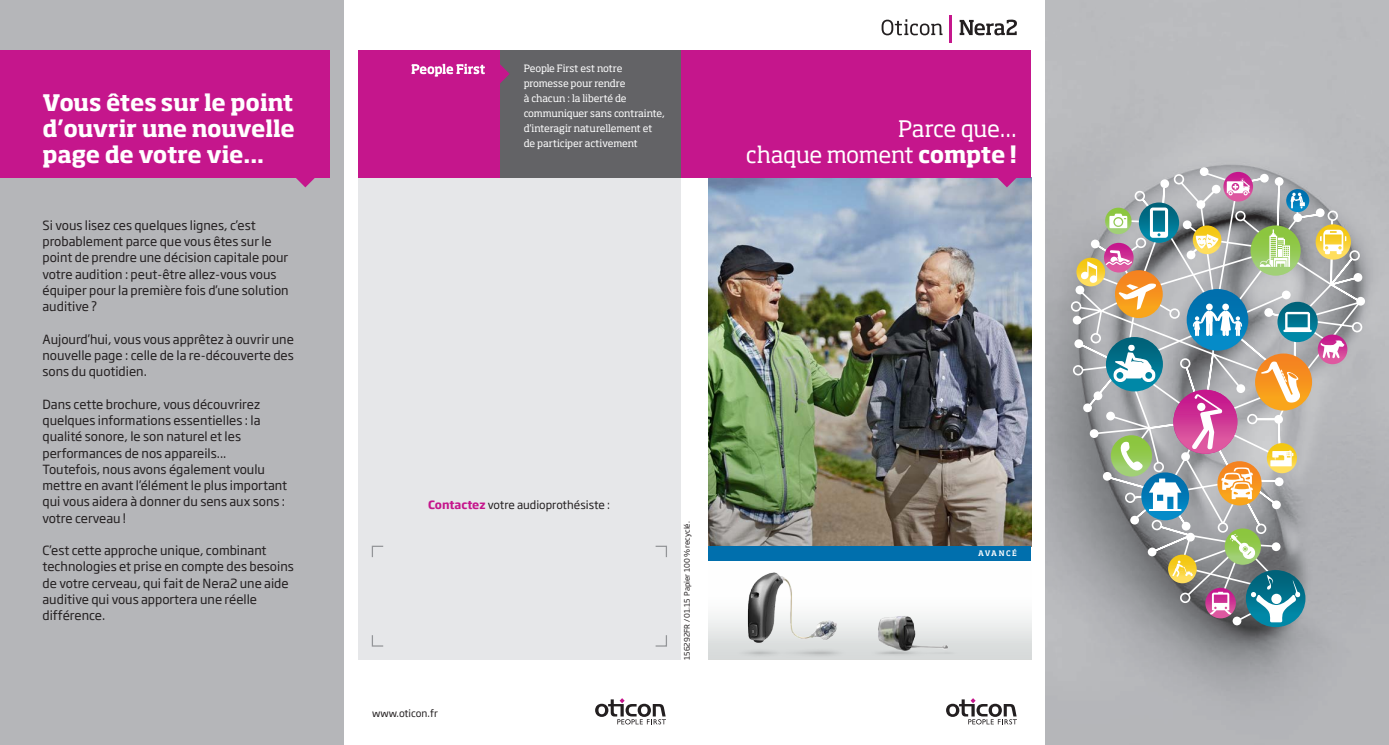
<style>
.page{position:relative;width:1389px;height:745px;background:#fff}
.page>*{position:absolute;margin:0;border:0;box-sizing:border-box;transform-origin:0 0}
.t1{font:700 22.5px/26.2px "Soho Pro";letter-spacing:-.02em;color:#fff;text-align:justify}
.t2{font:22.5px/26.2px "Soho Pro";letter-spacing:-.025em;color:#fff;text-align:right}
.t3{font:12.5px/16.2px "Soho Gothic Pro";color:#231f20}
.t4{font:500 12.5px "Soho Pro";letter-spacing:-.015em;color:#fff}
.t5{font:11.25px "Soho Gothic Pro";color:#231f20}
.t6{font:10px/15px "Soho Pro";letter-spacing:-.01em;color:#fff}
.t7{font:10px "Soho Gothic Pro";color:#231f20}
.t8{font:7.5px "Soho Gothic Pro";color:#231f20}
.t9{font:500 7.5px "Soho Pro";letter-spacing:.19em;color:#fff}
.s1{font-weight:700}
.s2{font-weight:700;color:#c5168c}
</style>
<div class="page">
<div style="left:358px;top:177px;width:322px;height:482px;background:#e6e7e9"></div>
<div style="left:680px;top:50px;width:29px;height:127px;background:#c5168c"></div>
<svg style="left:371px;top:635px;width:13px;height:11px"></svg>
<svg style="left:655px;top:635px;width:12px;height:11px"></svg>
<svg style="left:655px;top:545px;width:12px;height:13px"></svg>
<svg style="left:371px;top:545px;width:13px;height:13px"></svg>
<svg style="left:946px;top:698px;width:71px;height:26px"></svg>
<svg style="left:595px;top:698px;width:71px;height:26px"></svg>
<img style="left:709px;top:177px;width:322px;height:369px">
<svg style="left:882px;top:19px;width:60px;height:16px"></svg>
<hr style="left:949px;top:15px;width:3px;height:28px;background:#c5168c">
<svg style="left:960px;top:20px;width:57px;height:15px"></svg>
<div style="left:709px;top:560px;width:322px;height:99px;background:linear-gradient(to bottom,#fff,#dbdedd)"></div>
<div style="left:709px;top:546px;width:322px;height:14px;background:#006fad"></div>
<svg style="left:997px;top:177px;width:20px;height:10px"></svg>
<img style="left:724px;top:569px;width:133px;height:90px">
<img style="left:857px;top:610px;width:114px;height:49px">
<img style="left:1045px;top:0;width:344px;height:744px">
<svg style="left:1107px;top:510px;width:190px;height:18px;background:#97999d"></svg>
<div style="left:1200px;top:167px;width:9px;height:9px;background:#fff;border-radius:50%"></div>
<div style="left:1073px;top:315px;width:9px;height:9px;background:#fff;border-radius:50%"></div>
<div style="left:1074px;top:339px;width:9px;height:9px;background:#fff;border-radius:50%"></div>
<div style="left:1130px;top:515px;width:9px;height:9px;background:#fff;border-radius:50%"></div>
<div style="left:1182px;top:521px;width:8px;height:9px;background:#fff;border-radius:50%"></div>
<div style="left:1148px;top:547px;width:9px;height:9px;background:#fff;border-radius:50%"></div>
<div style="left:1071px;top:301px;width:10px;height:10px;border:2px solid #fff;border-radius:50%"></div>
<div style="left:1073px;top:365px;width:10px;height:10px;border:2px solid #fff;border-radius:50%"></div>
<div style="left:1152px;top:519px;width:10px;height:11px;border:2px solid #fff;border-radius:50%"></div>
<div style="left:1218px;top:522px;width:10px;height:10px;border:2px solid #fff;border-radius:50%"></div>
<div style="left:1256px;top:523px;width:10px;height:10px;border:2px solid #fff;border-radius:50%"></div>
<svg style="left:1141px;top:472px;width:48px;height:48px"></svg>
<svg style="left:1150px;top:524px;width:155px;height:102px;background:#879390"></svg>
<svg style="left:1077px;top:170px;width:287px;height:340px;background:#abaca8"></svg>
<div style="left:0;top:0;width:344px;height:744px;background:#b5b6b9"></div>
<div style="left:499px;top:50px;width:181px;height:127px;background:#636366"></div>
<div style="left:358px;top:50px;width:142px;height:127px;background:#c5168c"></div>
<div style="left:709px;top:50px;width:322px;height:127px;background:#c5168c"></div>
<div style="left:0;top:50px;width:330px;height:127px;background:#c5168c"></div>
<svg style="left:295px;top:177px;width:20px;height:10px"></svg>
<svg style="left:412px;top:64px;width:98px;height:20px"></svg>
<h1 class="t1" style="left:43px;top:88px;width:254px">Vous êtes sur le point d’ouvrir une nouvelle page de votre vie...</h1>
<p class="t4" style="left:411px;top:60px;width:76px">People First</p>
<p class="t6" style="left:524px;top:60px;width:143px">People First est notre promesse pour rendre<br>à chacun : la liberté de communiquer sans contrainte, d’interagir naturellement et de participer activement</p>
<h1 class="t2" style="left:746px;top:114px;width:273px">Parce que...<br>chaque moment <span class="s1">compte !</span></h1>
<p class="t3" style="left:43px;top:216px;width:248px">Si vous lisez ces quelques lignes, c’est probablement parce que vous êtes sur le point de prendre une décision capitale pour votre audition : peut-être allez-vous vous équiper pour la première fois d’une solution auditive ?</p>
<p class="t3" style="left:43px;top:330px;width:253px;text-align:justify">Aujourd’hui, vous vous apprêtez à ouvrir une nouvelle page : celle de la re-découverte des sons du quotidien.</p>
<p class="t3" style="left:43px;top:395px;width:246px">Dans cette brochure, vous découvrirez quelques informations essentielles : la qualité sonore, le son naturel et les performances de nos appareils...<br>Toutefois, nous avons également voulu mettre en avant l’élément le plus important qui vous aidera à donner du sens aux sons : votre cerveau !</p>
<p class="t3" style="left:43px;top:541px;width:253px">C’est cette approche unique, combinant technologies et prise en compte des besoins de votre cerveau, qui fait de Nera2 une aide auditive qui vous apportera une réelle différence.</p>
<p class="t9" style="left:978px;top:548px;width:40px">AVANCÉ</p>
<p class="t5" style="left:428px;top:496px;width:183px"><span class="s2">Contactez</span> votre audioprothésiste :</p>
<p class="t8" style="left:681px;top:659px;width:140px;rotate:-90deg">156292FR / 01.15 Papier 100 % recyclé.</p>
<p class="t7" style="left:372px;top:704px;width:67px">www.oticon.fr</p>
</div>
